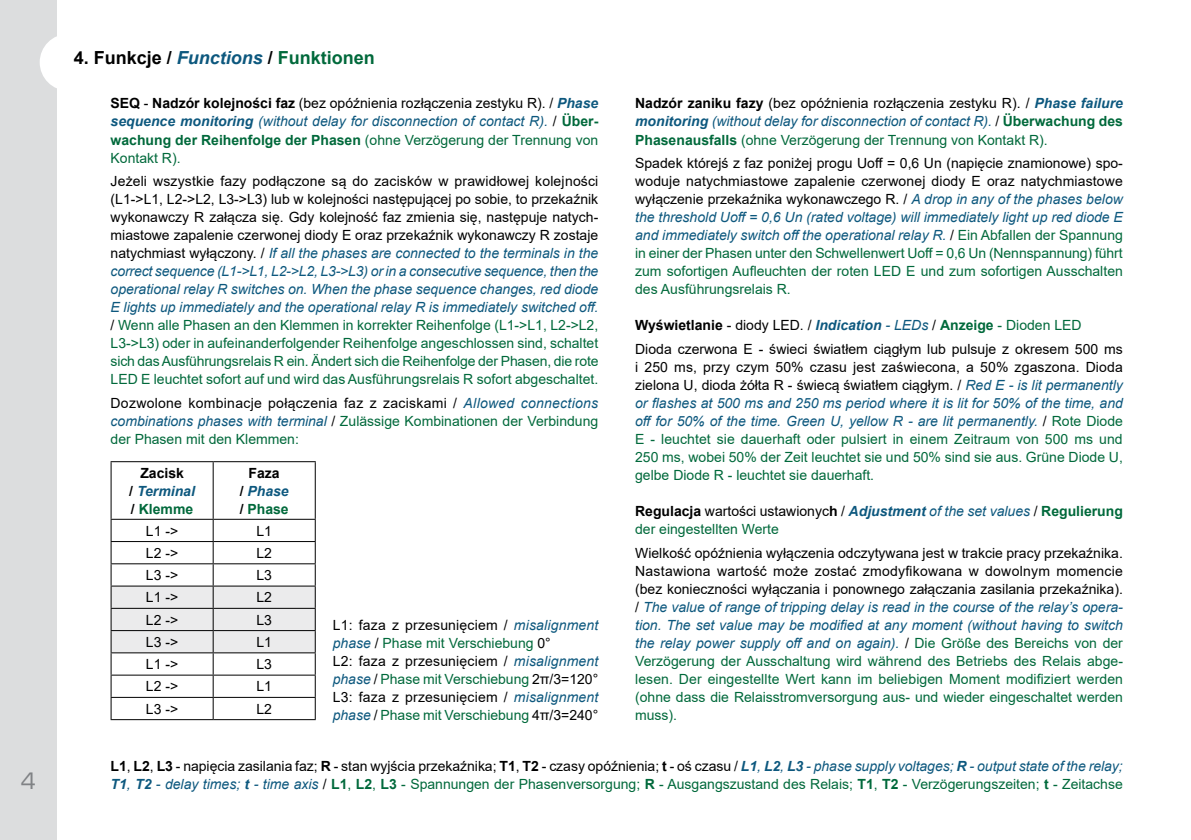
<style>
.page{position:relative;width:1191px;height:840px;background:#fff}
.page>*{position:absolute;margin:0;border:0;box-sizing:border-box;transform-origin:0 0}
.t1{font:22px "Euromode";color:#808285}
.t2{font:700 18px "Arial";color:#000}
.t3{font:14px/18px "Arial";color:#00693b;text-align:justify}
.t4{font:14px/18px "Arial";color:#000}
.t5{font:italic 14px/18px "Arial";color:#0d587e;text-align:justify}
.t6{font:700 14px/18px "Arial";color:#000;text-align:center}
.s1{font-style:italic;color:#0d587e}
.s2{color:#00693b}
.s3{font-weight:700;font-style:normal;color:#000}
.s4{font-style:normal;color:#000}
.s5{font-weight:700}
.s6{font-weight:700;font-style:normal;color:#00693b}
.s7{font-style:normal;color:#00693b}
.s8{color:#000}
.s9{font-weight:700;font-style:italic;color:#0d587e}
.s10{font-weight:700;color:#00693b}
.s11{font-weight:700;color:#000}
</style>
<div class="page">
<div style="left:0;top:0;width:57px;height:839px;background:#dcddde"></div>
<hr style="left:111px;top:461px;width:102px;height:1px;background:#000">
<hr style="left:111px;top:462px;width:1px;height:56px;background:#000">
<hr style="left:213px;top:461px;width:103px;height:1px;background:#000">
<hr style="left:213px;top:462px;width:1px;height:56px;background:#000">
<hr style="left:315px;top:462px;width:1px;height:56px;background:#000">
<hr style="left:111px;top:518px;width:102px;height:1px;background:#000">
<hr style="left:213px;top:518px;width:103px;height:1px;background:#000">
<svg style="left:111px;top:519px;width:205px;height:199px"></svg>
<hr style="left:111px;top:718px;width:102px;height:1px;background:#000">
<hr style="left:213px;top:718px;width:103px;height:1px;background:#000">
<div style="left:40px;top:34px;width:56px;height:57px;background:#fff;border-radius:50%"></div>
<h1 class="t1" style="left:21px;top:767px;width:17px">4</h1>
<p class="t2" style="left:74px;top:45px;width:303px">4. Funkcje / <span class="s1">Functions</span> / <span class="s2">Funktionen</span></p>
<p class="t5" style="left:111px;top:95px;width:489px"><span class="s3">SEQ</span> <span class="s4">-</span> <span class="s3">Nadzór kolejności faz</span> <span class="s4">(bez opóźnienia rozłączenia zestyku R). /</span> <span class="s5">Phase sequence monitoring</span> (without delay for disconnection of contact R). <span class="s4">/</span> <span class="s6">Über&shy;wachung der Reihenfolge der Phasen</span> <span class="s7">(ohne Verzögerung der Trennung von Kontakt R).</span></p>
<p class="t4" style="left:111px;top:172px;width:489px;text-align:justify">Jeżeli wszystkie fazy podłączone są do zacisków w prawidłowej kolejności (L1-&gt;L1, L2-&gt;L2, L3-&gt;L3) lub w kolejności następującej po sobie, to przekaźnik wykonawczy R załącza się. Gdy kolejność faz zmienia się, następuje natych&shy;miastowe zapalenie czerwonej diody E oraz przekaźnik wykonawczy R zostaje natychmiast wyłączony. / <span class="s1">If all the phases are connected to the terminals in the correct sequence (L1-&gt;L1, L2-&gt;L2, L3-&gt;L3) or in a consecutive sequence, then the operational relay R switches on. When the phase sequence changes, red diode E lights up immediately and the operational relay R is immediately switched off. </span>/ <span class="s2">Wenn alle Phasen an den Klemmen in korrekter Reihenfolge (L1-&gt;L1, L2-&gt;L2, L3-&gt;L3) oder in aufeinanderfolgender Reihenfolge angeschlossen sind, schaltet sich das Ausführungsrelais R ein. Ändert sich die Reihenfolge der Phasen, die rote LED E leuchtet sofort auf und wird das Ausführungsrelais R sofort abgeschaltet.</span></p>
<p class="t3" style="left:111px;top:394px;width:489px"><span class="s8">Dozwolone kombinacje połączenia faz z zaciskami /</span> <span class="s1">Allowed connections combinations phases with terminal</span> <span class="s8">/</span> Zulässige Kombinationen der Verbindung der Phasen mit den Klemmen:</p>
<p class="t5" style="left:635px;top:95px;width:489px"><span class="s3">Nadzór zaniku fazy</span> <span class="s4">(bez opóźnienia rozłączenia zestyku R). /</span> <span class="s5">Phase failure monitoring</span> (without delay for disconnection of contact R). <span class="s4">/</span> <span class="s6">Überwachung des Phasenausfalls</span> <span class="s7">(ohne Verzögerung der Trennung von Kontakt R).</span></p>
<p class="t3" style="left:635px;top:154px;width:489px"><span class="s8">Spadek którejś z faz poniżej progu Uoff = 0,6 Un (napięcie znamionowe) spo&shy;woduje natychmiastowe zapalenie czerwonej diody E oraz natychmiastowe wyłączenie przekaźnika wykonawczego R. /</span> <span class="s1">A drop in any of the phases below the threshold Uoff = 0,6 Un (rated voltage) will immediately light up red diode E and immediately switch off the operational relay R.</span> <span class="s8">/</span> Ein Abfallen der Spannung in einer der Phasen unter den Schwellenwert Uoff = 0,6 Un (Nennspannung) führt zum sofortigen Aufleuchten der roten LED E und zum sofortigen Ausschalten des Ausführungsrelais R.</p>
<p class="t4" style="left:635px;top:313px;width:489px;line-height:23.6px"><span class="s5">Wyświetlanie</span> - diody LED. / <span class="s9">Indication</span> <span class="s1">- LEDs</span> / <span class="s10">Anzeige</span> <span class="s2">- Dioden LED<br></span>Dioda czerwona E - świeci światłem ciągłym lub pulsuje z okresem 500 ms</p>
<p class="t3" style="left:635px;top:358px;width:489px"><span class="s8">i 250 ms, przy czym 50% czasu jest zaświecona, a 50% zgaszona. Dioda zielona U, dioda żółta R - świecą światłem ciągłym. /</span> <span class="s1">Red E - is lit permanently or flashes at 500 ms and 250 ms period where it is lit for 50% of the time, and off for 50% of the time. Green U, yellow R - are lit permanently.</span> <span class="s8">/</span> Rote Diode E - leuchtet sie dauerhaft oder pulsiert in einem Zeitraum von 500 ms und 250 ms, wobei 50% der Zeit leuchtet sie und 50% sind sie aus. Grüne Diode U, gelbe Diode R - leuchtet sie dauerhaft.</p>
<p class="t3" style="left:635px;top:502px;width:489px"><span class="s11">Regulacja</span> <span class="s8">wartości ustawionyc</span><span class="s11">h</span> <span class="s8">/</span> <span class="s9">Adjustment</span> <span class="s1">of the set values</span> <span class="s8">/</span> <span class="s5">Regulierung </span>der eingestellten Werte</p>
<p class="t3" style="left:635px;top:543px;width:489px"><span class="s8">Wielkość opóźnienia wyłączenia odczytywana jest w trakcie pracy przekaźnika.<br>Nastawiona wartość może zostać zmodyfikowana w dowolnym momencie (bez konieczności wyłączania i ponownego załączania zasilania przekaźnika). /</span> <span class="s1">The value of range of tripping delay is read in the course of the relay’s opera&shy;tion. The set value may be modified at any moment (without having to switch the relay power supply off and on again).</span> <span class="s8">/</span> Die Größe des Bereichs von der Verzögerung der Ausschaltung wird während des Betriebs des Relais abge&shy;lesen. Der eingestellte Wert kann im beliebigen Moment modifiziert werden (ohne dass die Relaisstromversorgung aus- und wieder eingeschaltet werden muss).</p>
<p class="t3" style="left:110px;top:756px;width:1013px"><span class="s11">L1</span><span class="s8">,</span> <span class="s11">L2</span><span class="s8">,</span> <span class="s11">L3</span> <span class="s8">- napięcia zasilania faz;</span> <span class="s11">R</span> <span class="s8">- stan wyjścia przekaźnika;</span> <span class="s11">T1</span><span class="s8">,</span> <span class="s11">T2</span> <span class="s8">- czasy opóźnienia;</span> <span class="s11">t</span> <span class="s8">- oś czasu /</span> <span class="s9">L1</span><span class="s1">,</span> <span class="s9">L2</span><span class="s1">,</span> <span class="s9">L3</span> <span class="s1">- phase supply voltages;</span> <span class="s9">R</span> <span class="s1">- output state of the relay;<br></span><span class="s9">T1</span><span class="s1">,</span> <span class="s9">T2</span> <span class="s1">- delay times;</span> <span class="s9">t</span> <span class="s1">- time axis</span> <span class="s8">/</span> <span class="s5">L1</span>, <span class="s5">L2</span>, <span class="s5">L3</span> - Spannungen der Phasenversorgung; <span class="s5">R</span> - Ausgangszustand des Relais; <span class="s5">T1</span>, <span class="s5">T2</span> - Verzögerungszeiten; <span class="s5">t</span> - Zeitachse</p>
<p class="t6" style="left:129px;top:463px;width:67px">Zacisk<br>/ <span class="s1">Terminal </span>/ <span class="s2">Klemme</span></p>
<p class="t6" style="left:240px;top:463px;width:51px">Faza<br>/ <span class="s1">Phase </span>/ <span class="s2">Phase</span></p>
<p class="t4" style="left:146px;top:521px;width:34px">L1 -&gt;</p>
<p class="t4" style="left:256px;top:521px;width:17px">L1</p>
<p class="t4" style="left:146px;top:543px;width:34px">L2 -&gt;</p>
<p class="t4" style="left:256px;top:543px;width:17px">L2</p>
<p class="t4" style="left:146px;top:565px;width:34px">L3 -&gt;</p>
<p class="t4" style="left:256px;top:565px;width:17px">L3</p>
<p class="t4" style="left:146px;top:588px;width:34px">L1 -&gt;</p>
<p class="t4" style="left:256px;top:588px;width:17px">L2</p>
<p class="t4" style="left:146px;top:610px;width:34px">L2 -&gt;</p>
<p class="t4" style="left:256px;top:610px;width:17px">L3</p>
<p class="t4" style="left:146px;top:632px;width:34px">L3 -&gt;</p>
<p class="t4" style="left:256px;top:632px;width:17px">L1</p>
<p class="t4" style="left:146px;top:654px;width:34px">L1 -&gt;</p>
<p class="t4" style="left:256px;top:654px;width:17px">L3</p>
<p class="t4" style="left:146px;top:677px;width:34px">L2 -&gt;</p>
<p class="t4" style="left:256px;top:677px;width:17px">L1</p>
<p class="t4" style="left:146px;top:699px;width:34px">L3 -&gt;</p>
<p class="t4" style="left:256px;top:699px;width:17px">L2</p>
<p class="t4" style="left:333px;top:615px;width:267px">L1: faza z przesunięciem / <span class="s1">misalignment phase</span> / <span class="s2">Phase mit Verschiebung</span> 0°<br>L2: faza z przesunięciem / <span class="s1">misalignment phase</span> / <span class="s2">Phase mit Verschiebung</span> 2π/3=120° L3: faza z przesunięciem / <span class="s1">misalignment phase</span> / <span class="s2">Phase mit Verschiebung</span> 4π/3=240°</p>
</div>
